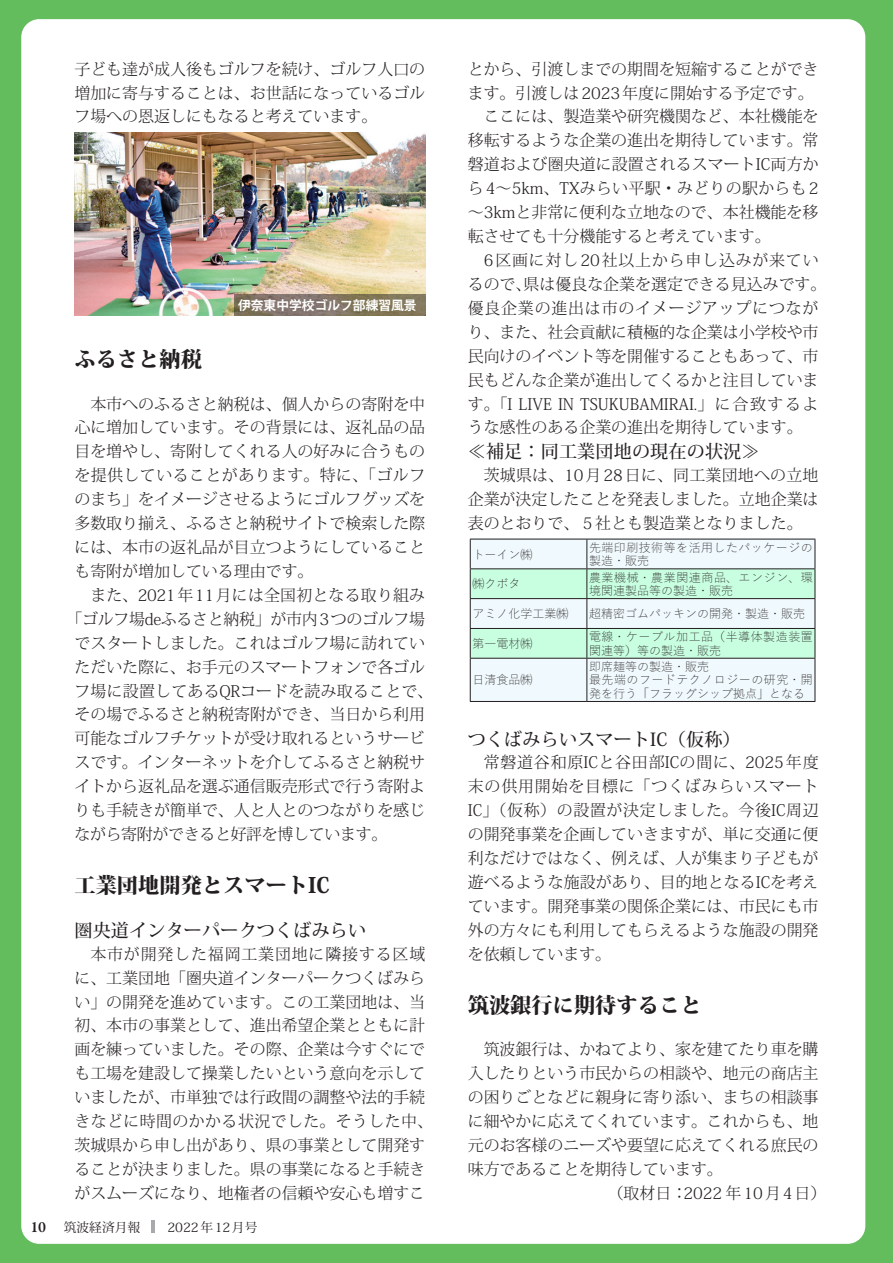
<style>
.page{position:relative;width:893px;height:1263px;background:#64bd5c}
.page>*{position:absolute;margin:0;border:0;box-sizing:border-box;transform-origin:0 0}
.t1{font:800 21.3px "Koz Min Pro";color:#231f20}
.t2{font:500 18px "Koz Min Pr 6 N";letter-spacing:.01em;color:#231f20}
.t3{font:300 15.9px/23.9px "Koz Min Pr 6 N";color:#231f20;text-align:justify}
.t4{font:300 15.9px "Koz Min Pr 6 N";letter-spacing:-.02em;color:#231f20}
.t5{font:300 15.9px "Koz Min Pr 6 N";letter-spacing:.05em;color:#231f20}
.t6{font:300 15.9px "Koz Min Pr 6 N";letter-spacing:.02em;color:#231f20}
.t7{font:12.75px "Koz Min Pr 6 N";color:#231f20}
.t8{font:700 12.75px "Koz Go Pr 6 N";color:#fff}
.t9{font:300 12px/13.5px "Yu Gothic";color:#231f20}
.t10{font:300 12px/13.5px "Yu Gothic";letter-spacing:.045em;color:#231f20}
.t11{font:300 12px/13.5px "Yu Gothic";letter-spacing:.04em;color:#231f20}
.s1{font-family:"Garamond Premr Pro";font-weight:600;font-size:15.9px}
</style>
<div class="page">
<div style="left:21px;top:19px;width:844px;height:1225px;background:#fff;border-radius:18px"></div>
<div style="left:470px;top:539px;width:345px;height:163px;background:#f0f9fd"></div>
<hr style="left:470px;top:658px;width:117px;height:1px;background:#231f20">
<hr style="left:587px;top:658px;width:228px;height:1px;background:#231f20">
<hr style="left:470px;top:701px;width:117px;height:1px;background:#231f20">
<hr style="left:587px;top:701px;width:228px;height:1px;background:#231f20">
<hr style="left:470px;top:659px;width:1px;height:42px;background:#231f20">
<svg style="left:470px;top:539px;width:346px;height:119px"></svg>
<hr style="left:586px;top:659px;width:1px;height:42px;background:#231f20">
<hr style="left:815px;top:659px;width:1px;height:42px;background:#231f20">
<img style="left:74px;top:132px;width:351px;height:184px">
<svg style="left:234px;top:294px;width:191px;height:22px;background:#817461"></svg>
<hr style="left:151px;top:1220px;width:4px;height:13px;background:#a8a9ad">
<p class="t3" style="left:74px;top:57px;width:352px">子ども達が成人後もゴルフを続け、ゴルフ人口の増加に寄与することは、お世話になっているゴルフ場への恩返しにもなると考えています。</p>
<p class="t8" style="left:238px;top:298px;width:180px">伊奈東中学校ゴルフ部練習風景</p>
<h1 class="t1" style="left:74px;top:343px;width:129px">ふるさと納税</h1>
<p class="t3" style="left:74px;top:392px;width:352px;text-indent:16px">本市へのふるさと納税は、個人からの寄附を中心に増加しています。その背景には、返礼品の品目を増やし、寄附してくれる人の好みに合うものを提供していることがあります。特に、「ゴルフのまち」をイメージさせるようにゴルフグッズを多数取り揃え、ふるさと納税サイトで検索した際には、本市の返礼品が目立つようにしていることも寄附が増加している理由です。</p>
<p class="t3" style="left:90px;top:583px;width:336px">また、2021年11月には全国初となる取り組み</p>
<p class="t4" style="left:66px;top:610px;width:360px">「ゴルフ場deふるさと納税」が市内3つのゴルフ場</p>
<p class="t3" style="left:74px;top:631px;width:352px">でスタートしました。これはゴルフ場に訪れてい</p>
<p class="t3" style="left:74px;top:655px;width:352px">ただいた際に、お手元のスマートフォンで各ゴル</p>
<p class="t3" style="left:74px;top:679px;width:360px">フ場に設置してあるQRコードを読み取ることで、</p>
<p class="t3" style="left:74px;top:703px;width:352px">その場でふるさと納税寄附ができ、当日から利用</p>
<p class="t3" style="left:74px;top:727px;width:352px">可能なゴルフチケットが受け取れるというサービ</p>
<p class="t3" style="left:74px;top:751px;width:352px">スです。インターネットを介してふるさと納税サ</p>
<p class="t3" style="left:74px;top:775px;width:352px">イトから返礼品を選ぶ通信販売形式で行う寄附よ</p>
<p class="t3" style="left:74px;top:799px;width:352px">りも手続きが簡単で、人と人とのつながりを感じ</p>
<p class="t4" style="left:74px;top:825px;width:314px">ながら寄附ができると好評を博しています。</p>
<h1 class="t1" style="left:74px;top:870px;width:257px">工業団地開発とスマートIC</h1>
<p class="t2" style="left:74px;top:920px;width:293px">圏央道インターパークつくばみらい</p>
<p class="t3" style="left:74px;top:942px;width:360px;text-align:center">本市が開発した福岡工業団地に隣接する区域<br>に、工業団地「圏央道インターパークつくばみらい」の開発を進めています。この工業団地は、当初、本市の事業として、進出希望企業とともに計画を練っていました。その際、企業は今すぐにでも工場を建設して操業したいという意向を示していましたが、市単独では行政間の調整や法的手続きなどに時間のかかる状況でした。そうした中、茨城県から申し出があり、県の事業として開発することが決まりました。県の事業になると手続きがスムーズになり、地権者の信頼や安心も増すこ</p>
<p class="t7" style="left:30px;top:1220px;width:229px"><span class="s1">10</span> 筑波経済月報　　 2022年 12月号</p>
<p class="t3" style="left:468px;top:57px;width:352px">とから、引渡しまでの期間を短縮することができ</p>
<p class="t3" style="left:468px;top:81px;width:347px">ます。引渡しは2023年度に開始する予定です。</p>
<p class="t3" style="left:484px;top:105px;width:336px">ここには、製造業や研究機関など、本社機能を</p>
<p class="t3" style="left:468px;top:129px;width:352px">移転するような企業の進出を期待しています。常</p>
<p class="t3" style="left:468px;top:153px;width:352px">磐道および圏央道に設置されるスマートIC両方か</p>
<p class="t6" style="left:468px;top:179px;width:352px">ら4～5km、TXみらい平駅・みどりの駅からも2</p>
<p class="t3" style="left:468px;top:201px;width:352px">～3kmと非常に便利な立地なので、本社機能を移</p>
<p class="t3" style="left:468px;top:225px;width:304px">転させても十分機能すると考えています。</p>
<p class="t5" style="left:484px;top:251px;width:336px">6区画に対し20社以上から申し込みが来てい</p>
<p class="t3" style="left:468px;top:272px;width:360px">るので、県は優良な企業を選定できる見込みです。</p>
<p class="t5" style="left:468px;top:299px;width:352px">優良企業の進出は市のイメージアップにつなが</p>
<p class="t3" style="left:468px;top:320px;width:352px">り、また、社会貢献に積極的な企業は小学校や市</p>
<p class="t3" style="left:468px;top:344px;width:352px">民向けのイベント等を開催することもあって、市</p>
<p class="t3" style="left:468px;top:368px;width:352px">民もどんな企業が進出してくるかと注目していま</p>
<p class="t3" style="left:468px;top:392px;width:352px">す。「I LIVE IN TSUKUBAMIRAI.」に合致するよ</p>
<p class="t3" style="left:468px;top:416px;width:336px">うな感性のある企業の進出を期待しています。</p>
<p class="t2" style="left:468px;top:441px;width:293px">≪補足：同工業団地の現在の状況≫</p>
<p class="t3" style="left:468px;top:464px;width:352px;text-indent:16px">茨城県は、10月28日に、同工業団地への立地企業が決定したことを発表しました。立地企業は表のとおりで、５社とも製造業となりました。</p>
<p class="t9" style="left:472px;top:546px;width:61px">トーイン㈱</p>
<p class="t11" style="left:589px;top:539px;width:225px">先端印刷技術等を活用したパッケージの製造・販売</p>
<p class="t9" style="left:472px;top:575px;width:49px">㈱クボタ</p>
<p class="t10" style="left:589px;top:569px;width:225px">農業機械・農業関連商品、エンジン、環境関連製品等の製造・販売</p>
<p class="t9" style="left:472px;top:605px;width:97px">アミノ化学工業㈱</p>
<p class="t9" style="left:589px;top:605px;width:217px">超精密ゴムパッキンの開発・製造・販売</p>
<p class="t9" style="left:472px;top:635px;width:61px">第一電材㈱</p>
<p class="t10" style="left:589px;top:628px;width:225px">電線・ケーブル加工品（半導体製造装置関連等）等の製造・販売</p>
<p class="t9" style="left:472px;top:672px;width:61px">日清食品㈱</p>
<p class="t9" style="left:589px;top:658px;width:225px">即席麺等の製造・販売<br>最先端のフードテクノロジーの研究・開発を行う「フラッグシップ拠点」となる</p>
<p class="t2" style="left:468px;top:729px;width:274px">つくばみらいスマートIC（仮称）</p>
<p class="t3" style="left:468px;top:751px;width:352px;text-indent:16px">常磐道谷和原ICと谷田部ICの間に、2025年度末の供用開始を目標に「つくばみらいスマートIC」（仮称）の設置が決定しました。今後IC周辺の開発事業を企画していきますが、単に交通に便利なだけではなく、例えば、人が集まり子どもが遊べるような施設があり、目的地となるICを考えています。開発事業の関係企業には、市民にも市外の方々にも利用してもらえるような施設の開発を依頼しています。</p>
<h1 class="t1" style="left:468px;top:989px;width:235px">筑波銀行に期待すること</h1>
<p class="t3" style="left:484px;top:1038px;width:336px">筑波銀行は、かねてより、家を建てたり車を購</p>
<p class="t3" style="left:468px;top:1062px;width:352px">入したりという市民からの相談や、地元の商店主</p>
<p class="t3" style="left:468px;top:1086px;width:352px">の困りごとなどに親身に寄り添い、まちの相談事</p>
<p class="t3" style="left:468px;top:1110px;width:352px">に細やかに応えてくれています。これからも、地</p>
<p class="t3" style="left:468px;top:1133px;width:352px">元のお客様のニーズや要望に応えてくれる庶民の</p>
<p class="t3" style="left:468px;top:1157px;width:257px">味方であることを期待しています。</p>
<p class="t3" style="left:608px;top:1181px;width:220px">（取材日：2022 年10月4日）</p>
</div>
